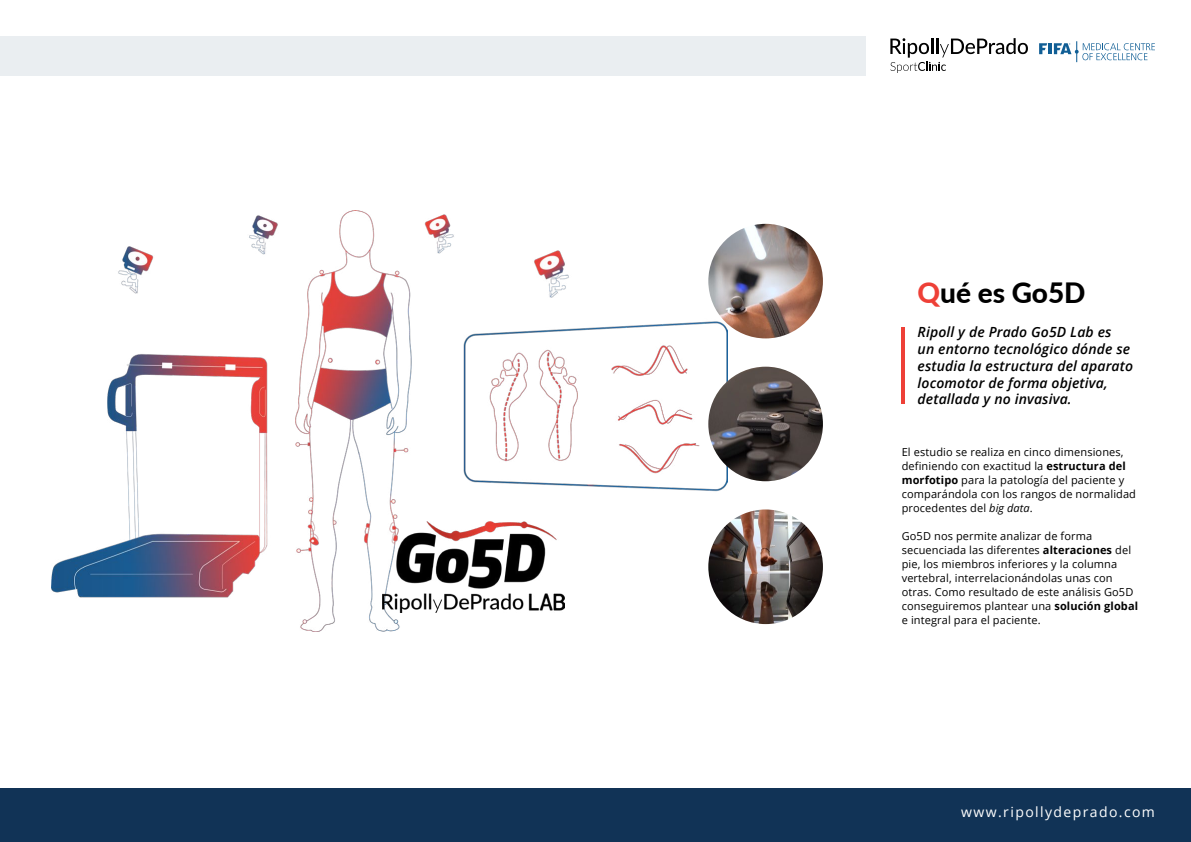
<style>
.page{position:relative;width:1191px;height:842px;background:#fff}
.page>*{position:absolute;margin:0;border:0;box-sizing:border-box;transform-origin:0 0}
.t1{font:800 28px "Lato";color:#000}
.t2{font:italic 600 14px/16.8px "Open Sans";letter-spacing:.01em;color:#000}
.t3{font:14px "Open Sans";letter-spacing:.1em;color:#fff}
.t4{font:11px/14px "Open Sans";letter-spacing:.01em;color:#000}
.s1{color:#ee4037}
.s2{font-weight:700}
.s3{font-style:italic}
</style>
<div class="page">
<div style="left:0;top:36px;width:866px;height:39px;background:#eaeef1"></div>
<svg style="left:1039px;top:41px;width:116px;height:21px"></svg>
<svg style="left:890px;top:38px;width:138px;height:35px"></svg>
<img style="left:51px;top:211px;width:676px;height:420px">
<hr style="left:901px;top:327px;width:4px;height:77px;background:#ee4037">
<img style="left:708px;top:224px;width:115px;height:114px;border-radius:57px">
<img style="left:708px;top:367px;width:115px;height:114px;border-radius:57px">
<img style="left:708px;top:509px;width:115px;height:115px;border-radius:57px">
<img style="left:383px;top:521px;width:181px;height:92px">
<div style="left:0;top:788px;width:1191px;height:54px;background:#113356"></div>
<h1 class="t1" style="left:917px;top:272px;width:169px"><span class="s1">Q</span>ué es Go5D</h1>
<p class="t2" style="left:917px;top:323px;width:217px">Ripoll y de Prado Go5D Lab es<br>un entorno tecnológico dónde se estudia la estructura del aparato locomotor de forma objetiva, detallada y no invasiva.</p>
<p class="t4" style="left:901px;top:445px;width:236px">El estudio se realiza en cinco dimensiones, definiendo con exactitud la <span class="s2">estructura del morfotipo</span> para la patología del paciente y comparándola con los rangos de normalidad procedentes del <span class="s3">big data</span>.</p>
<p class="t4" style="left:901px;top:529px;width:238px">Go5D nos permite analizar de forma secuenciada las diferentes <span class="s2">alteraciones</span> del pie, los miembros inferiores y la columna vertebral, interrelacionándolas unas con otras. Como resultado de este análisis Go5D conseguiremos plantear una <span class="s2">solución global </span>e integral para el paciente.</p>
<p class="t3" style="left:961px;top:802px;width:195px">www.ripollydeprado.com</p>
</div>
